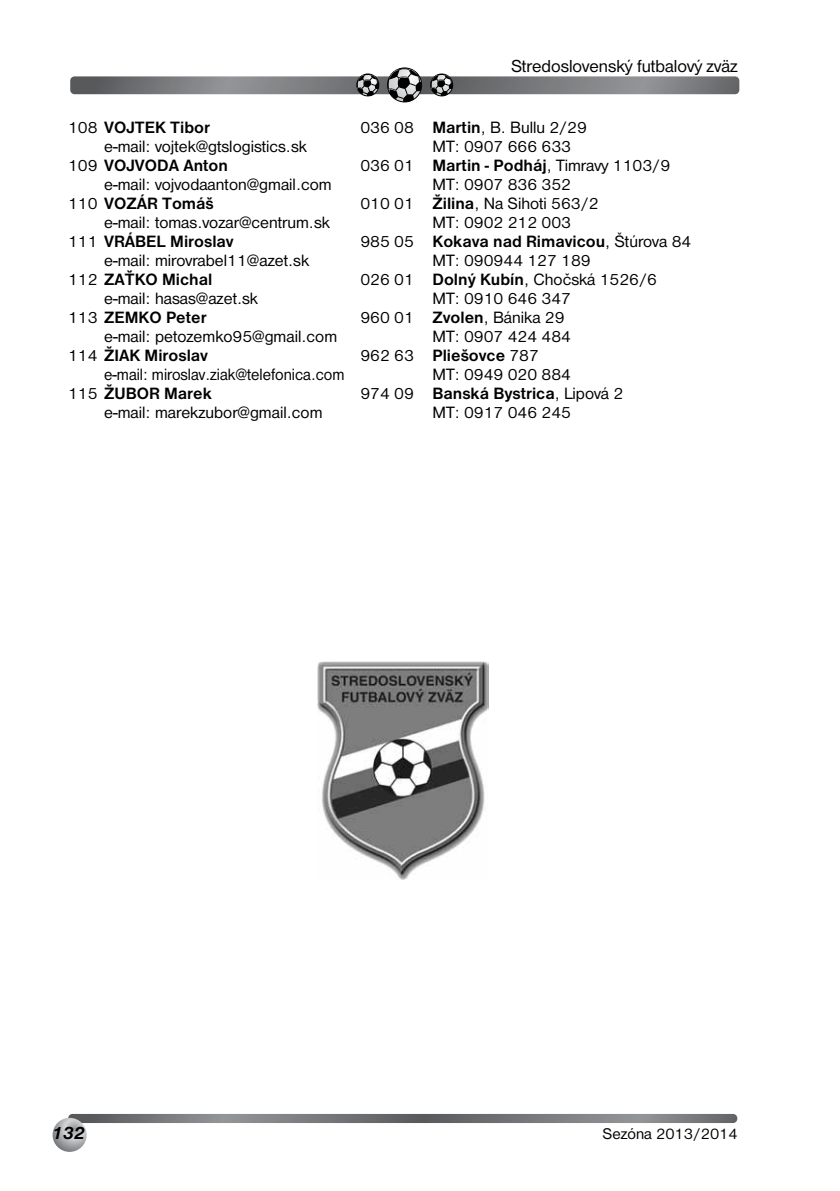
<style>
.page{position:relative;width:840px;height:1191px;background:#fff}
.page>*{position:absolute;margin:0;border:0;box-sizing:border-box;transform-origin:0 0}
.t1{font:18px "Nimbus San DEE";color:#000}
.t2{font:italic 700 18px "Nimbus San DEE";color:#000}
.t3{font:17px "Nimbus San DEE";color:#000}
.t4{font:700 17px "Nimbus San DEE";color:#000}
.t5{font:17px "Nimbus San DEE";color:#000;scale:.94 1}
.t6{font:16px "Nimbus San DEE";color:#000}
.s1{font-weight:400}
.s2{font-weight:700}
</style>
<div class="page">
<svg style="left:68px;top:1114px;width:669px;height:9px;background:#76787a"></svg>
<svg style="left:53px;top:1117px;width:34px;height:34px"></svg>
<svg style="left:70px;top:67px;width:669px;height:36px"></svg>
<img style="left:317px;top:661px;width:171px;height:218px">
<p class="t1" style="left:510px;top:56px;width:228px">Stredoslovenský futbalový zväz</p>
<p class="t4" style="left:68px;top:118px;width:143px"><span class="s1">108</span> VOJTEK Tibor</p>
<p class="t3" style="left:360px;top:118px;width:228px">036 08 <span class="s2">Martin</span>, B. Bullu 2/29</p>
<p class="t3" style="left:104px;top:137px;width:204px">e-mail: vojtek@gtslogistics.sk</p>
<p class="t3" style="left:432px;top:137px;width:140px">MT: 0907 666 633</p>
<p class="t4" style="left:68px;top:156px;width:161px"><span class="s1">109</span> VOJVODA Anton</p>
<p class="t3" style="left:360px;top:156px;width:311px">036 01 <span class="s2">Martin - Podháj</span>, Timravy 1103/9</p>
<p class="t3" style="left:104px;top:175px;width:229px">e-mail: vojvodaanton@gmail.com</p>
<p class="t3" style="left:432px;top:175px;width:140px">MT: 0907 836 352</p>
<p class="t4" style="left:68px;top:194px;width:147px"><span class="s1">110</span> VOZÁR Tomáš</p>
<p class="t3" style="left:360px;top:194px;width:239px">010 01 <span class="s2">Žilina</span>, Na Sihoti 563/2</p>
<p class="t3" style="left:104px;top:213px;width:227px">e-mail: tomas.vozar@centrum.sk</p>
<p class="t3" style="left:432px;top:213px;width:140px">MT: 0902 212 003</p>
<p class="t4" style="left:68px;top:232px;width:167px"><span class="s1">111</span> VRÁBEL Miroslav</p>
<p class="t4" style="left:360px;top:232px;width:332px"><span class="s1">985 05</span> Kokava nad Rimavicou<span class="s1">, Štúrova 84</span></p>
<p class="t3" style="left:104px;top:251px;width:206px">e-mail: mirovrabel11@azet.sk</p>
<p class="t3" style="left:432px;top:251px;width:160px">MT: 090944 127 189</p>
<p class="t4" style="left:68px;top:270px;width:146px"><span class="s1">112</span> ZAŤKO Michal</p>
<p class="t3" style="left:360px;top:270px;width:298px">026 01 <span class="s2">Dolný Kubín</span>, Chočská 1526/6</p>
<p class="t3" style="left:104px;top:289px;width:155px">e-mail: hasas@azet.sk</p>
<p class="t3" style="left:432px;top:289px;width:140px">MT: 0910 646 347</p>
<p class="t4" style="left:68px;top:308px;width:140px"><span class="s1">113</span> ZEMKO Peter</p>
<p class="t3" style="left:360px;top:308px;width:205px">960 01 <span class="s2">Zvolen</span>, Bánika 29</p>
<p class="t3" style="left:104px;top:327px;width:234px">e-mail: petozemko95@gmail.com</p>
<p class="t3" style="left:432px;top:327px;width:140px">MT: 0907 424 484</p>
<p class="t4" style="left:68px;top:346px;width:141px"><span class="s1">114</span> ŽIAK Miroslav</p>
<p class="t4" style="left:360px;top:346px;width:180px"><span class="s1">962 63</span> Pliešovce <span class="s1">787</span></p>
<p class="t5" style="left:104px;top:365px;width:257px">e-mail: miroslav.ziak@telefonica.com</p>
<p class="t3" style="left:432px;top:365px;width:140px">MT: 0949 020 884</p>
<p class="t4" style="left:68px;top:384px;width:145px"><span class="s1">115</span> ŽUBOR Marek</p>
<p class="t4" style="left:360px;top:384px;width:264px"><span class="s1">974 09</span> Banská Bystrica<span class="s1">, Lipová 2</span></p>
<p class="t3" style="left:104px;top:403px;width:220px">e-mail: marekzubor@gmail.com</p>
<p class="t3" style="left:432px;top:403px;width:140px">MT: 0917 046 245</p>
<p class="t2" style="left:52px;top:1123px;width:35px">132</p>
<p class="t6" style="left:602px;top:1125px;width:137px">Sezóna 2013/2014</p>
</div>
